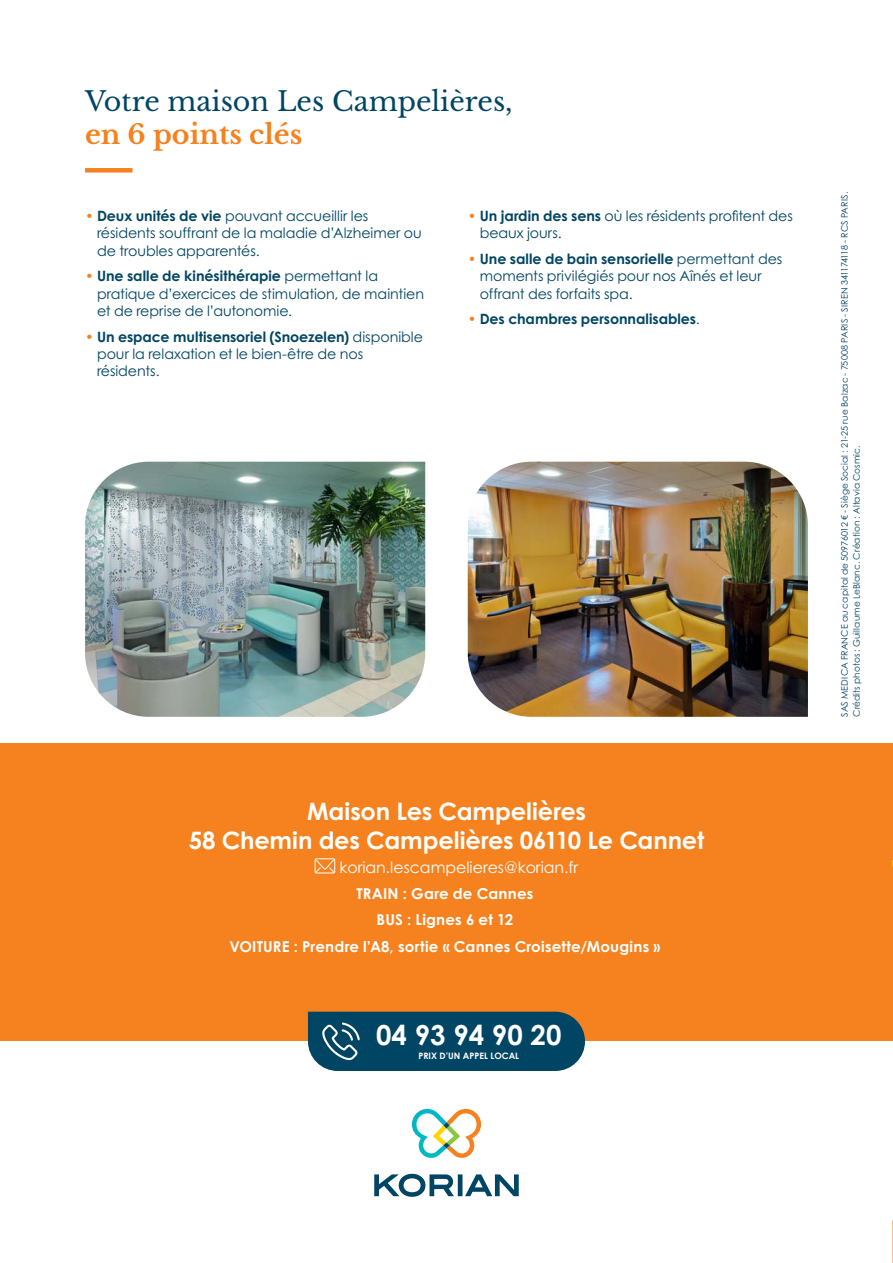
<style>
.page{position:relative;width:893px;height:1263px;background:#fff}
.page>*{position:absolute;margin:0;border:0;box-sizing:border-box;transform-origin:0 0}
.t1{font:700 27.6px "Century Gothic Std";color:#fff}
.t2{font:27px "Libre Baskerville";color:#004563}
.t3{font:700 27px "Libre Baskerville";color:#f5821f}
.t4{font:700 24px/28.8px "Century Gothic Std";letter-spacing:-.005em;color:#fff;text-align:center}
.t5{font:15.75px "Century Gothic Std";color:#fff}
.t6{font:700 15px/26.5px "Century Gothic Std";letter-spacing:.015em;color:#fff;text-align:center}
.t7{font:14.25px/17.2px "Century Gothic Std";letter-spacing:-.005em;color:#004563}
.t8{font:700 14.25px "Century Gothic Std";letter-spacing:-.005em;color:#004563}
.t9{font:9px/12px "Century Gothic Std";letter-spacing:.01em;color:#004563}
.t10{font:700 8.85px "Century Gothic Std";color:#fff}
.s1{color:#f5821f}
.s2{font-weight:700}
.s3{font-weight:400;color:#f5821f}
.s4{font-weight:400}
</style>
<div class="page">
<img style="left:468px;top:462px;width:340px;height:255px">
<img style="left:85px;top:462px;width:340px;height:255px">
<div style="left:85px;top:168px;width:47px;height:5px;background:#f5821f"></div>
<div style="left:0;top:743px;width:893px;height:297px;background:#f5821f"></div>
<div style="left:308px;top:1012px;width:277px;height:59px;background:#004563"></div>
<svg style="left:412px;top:1109px;width:69px;height:49px"></svg>
<svg style="left:374px;top:1174px;width:145px;height:23px"></svg>
<div style="left:315px;top:858px;width:20px;height:15px;border:1px solid #fff"></div>
<svg style="left:314px;top:859px;width:21px;height:15px"></svg>
<h2 class="t2" style="left:85px;top:89px;width:429px">Votre maison Les Campelières,</h2>
<h2 class="t3" style="left:85px;top:119px;width:219px">en 6 points clés</h2>
<p class="t7" style="left:97px;top:209px;width:326px;text-indent:-12px"><span class="s1">•</span> <span class="s2">Deux unités de vie</span> pouvant accueillir les résidents souffrant de la maladie d’Alzheimer ou de troubles apparentés.</p>
<p class="t7" style="left:97px;top:269px;width:328px;text-indent:-12px"><span class="s1">•</span> <span class="s2">Une salle de kinésithérapie</span> permettant la pratique d’exercices de stimulation, de maintien et de reprise de l’autonomie.</p>
<p class="t7" style="left:97px;top:330px;width:327px;text-indent:-12px"><span class="s1">•</span> <span class="s2">Un espace multisensoriel (Snoezelen)</span> disponible pour la relaxation et le bien-être de nos résidents.</p>
<p class="t7" style="left:480px;top:209px;width:315px;text-indent:-12px"><span class="s1">•</span> <span class="s2">Un jardin des sens</span> où les résidents profitent des beaux jours.</p>
<p class="t7" style="left:480px;top:252px;width:304px;text-indent:-12px"><span class="s1">•</span> <span class="s2">Une salle de bain sensorielle</span> permettant des moments privilégiés pour nos Aînés et leur offrant des forfaits spa.</p>
<p class="t8" style="left:468px;top:314px;width:234px"><span class="s3">•</span> Des chambres personnalisables<span class="s4">.</span></p>
<h3 class="t4" style="left:189px;top:800px;width:517px">Maison Les Campelières<br>58 Chemin des Campelières 06110 Le Cannet</h3>
<p class="t5" style="left:339px;top:862px;width:240px">korian.lescampelieres@korian.fr</p>
<p class="t6" style="left:229px;top:882px;width:433px">TRAIN : Gare de Cannes<br>BUS : Lignes 6 et 12<br>VOITURE : Prendre l’A8, sortie « Cannes Croisette/Mougins »</p>
<h1 class="t1" style="left:376px;top:1025px;width:187px">04 93 94 90 20</h1>
<p class="t10" style="left:418px;top:1053px;width:102px">PRIX D’UN APPEL LOCAL</p>
<p class="t9" style="left:839px;top:717px;width:526px;rotate:-90deg">SAS MEDICA FRANCE au capital de 50976012 € - Siège Social : 21-25 rue Balzac - 75008 PARIS - SIREN 341174118 - RCS PARIS.<br>Crédits photos : Guillaume LeBlanc. Création : Altavia Cosmic.</p>
</div>
